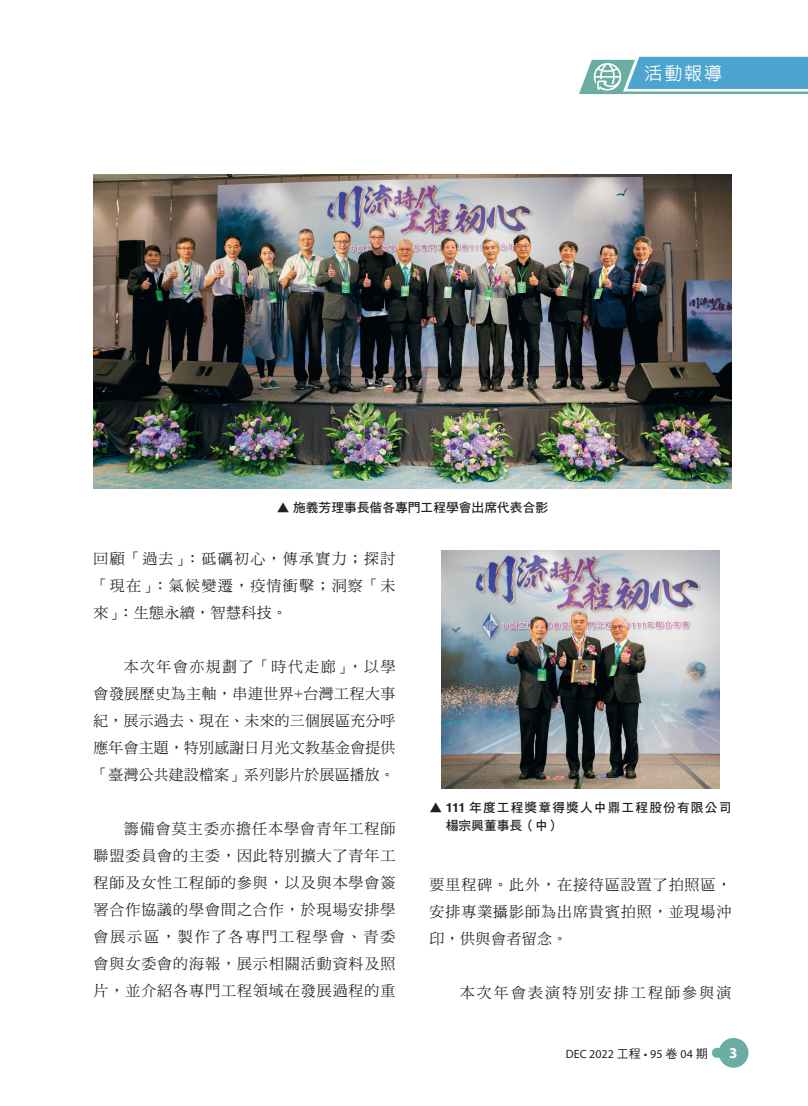
<style>
.page{position:relative;width:808px;height:1106px;background:#fff}
.page>*{position:absolute;margin:0;border:0;box-sizing:border-box;transform-origin:0 0}
.t1{font:500 18px "AR Hei B5";color:#fff}
.t2{font:15px/27px "DF Ming Std W5";letter-spacing:.06em;color:#231f20;text-align:justify}
.t3{font:15px "DF Ming Std W5";letter-spacing:.14em;color:#231f20}
.t4{font:700 15px "Myriad Pro";color:#fff}
.t5{font:12.75px/18px "DF Hei Std W7";letter-spacing:.085em;color:#231f20}
.t6{font:12.75px "DF Hei Std W7";color:#231f20}
.t7{font:12px "Myriad Pro";color:#231f20}
.s1{font-family:"Times New Roman"}
.s2{font-family:"Helvetica";font-weight:700}
.s3{font-family:"DF Hei Std W5"}
</style>
<div class="page">
<div style="left:719px;top:1037px;width:29px;height:30px;background:#6aada2;border-radius:50%"></div>
<div style="left:712px;top:1047px;width:26px;height:10px;background:#6aada2;border-radius:5px"></div>
<svg style="left:579px;top:57px;width:229px;height:37px;background:#6cb3cd"></svg>
<img style="left:94px;top:174px;width:637px;height:314px">
<img style="left:442px;top:551px;width:277px;height:237px">
<p class="t1" style="left:645px;top:64px;width:79px">活動報導</p>
<p class="t6" style="left:277px;top:500px;width:273px">▲ 施義芳理事長偕各專門工程學會出席代表合影</p>
<p class="t2" style="left:94px;top:544px;width:303px">回顧「過去」：砥礪初心，傳承實力；探討「現在」：氣候變遷，疫情衝擊；洞察「未來」：生態永續，智慧科技。</p>
<p class="t2" style="left:94px;top:652px;width:303px;text-indent:30px">本次年會亦規劃了「時代走廊」，以學會發展歷史為主軸，串連世界<span class="s1">+</span>台灣工程大事紀，展示過去、現在、未來的三個展區充分呼應年會主題，特別感謝日月光文教基金會提供「臺灣公共建設檔案」系列影片於展區播放。</p>
<p class="t2" style="left:94px;top:814px;width:303px;text-indent:30px">籌備會莫主委亦擔任本學會青年工程師聯盟委員會的主委，因此特別擴大了青年工程師及女性工程師的參與，以及與本學會簽署合作協議的學會間之合作，於現場安排學會展示區，製作了各專門工程學會、青委會與女委會的海報，展示相關活動資料及照片，並介紹各專門工程領域在發展過程的重</p>
<p class="t5" style="left:446px;top:798px;width:287px;text-indent:-16px">▲ <span class="s2">111</span> 年度工程獎章得獎人中鼎工程股份有限公司楊宗興董事長（中）</p>
<p class="t2" style="left:429px;top:871px;width:303px">要里程碑。此外，在接待區設置了拍照區，安排專業攝影師為出席貴賓拍照，並現場沖印，供與會者留念。</p>
<p class="t3" style="left:460px;top:984px;width:273px">本次年會表演特別安排工程師參與演</p>
<p class="t7" style="left:566px;top:1046px;width:144px">DEC 2022 <span class="s3">工程</span> • 95 <span class="s3">卷</span> 04 <span class="s3">期</span></p>
<p class="t4" style="left:729px;top:1043px;width:10px">3</p>
</div>
